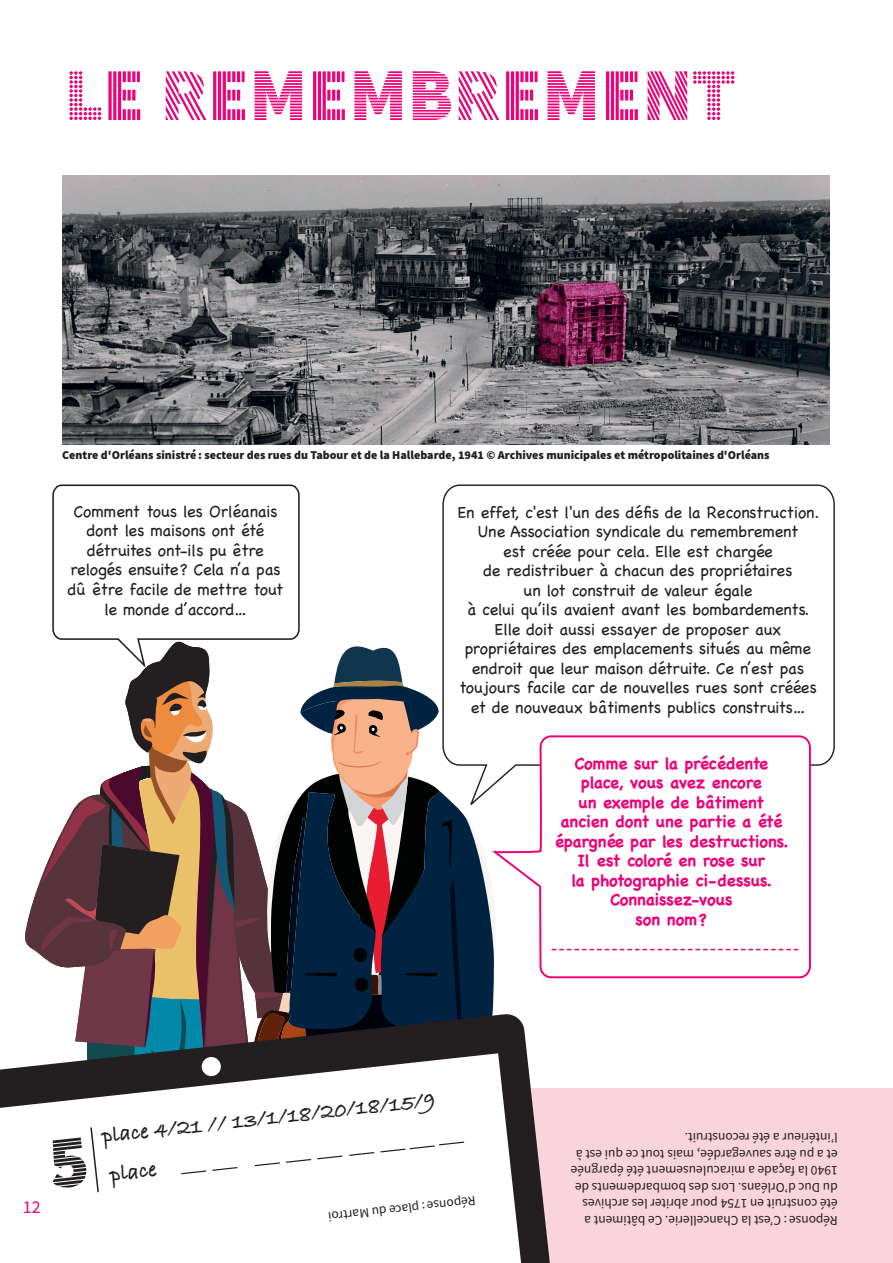
<style>
.page{position:relative;width:893px;height:1263px;background:#fff}
.page>*{position:absolute;margin:0;border:0;box-sizing:border-box;transform-origin:0 0}
.TITRE_NIVEAU_1{font:900 75px "Source Sans Pro DISPLAYV2";color:#ed0277}
.t1{font:700 22.5px "Bradley Hand ITCTT";color:#231f20}
.TEXTE_COURANT{font:18px "Source Sans Pro";color:#ed0277}
.bulle2{font:16.5px/19.5px "Chalkboard";letter-spacing:-.01em;color:#231f20;text-align:center}
.Bulle_bold{font:700 16.5px/19.5px "Chalkboard";letter-spacing:-.01em;color:#ed0277;text-align:center}
.Reponse{font:13.5px/16.5px "Source Sans Pro";color:#231f20}
.LEGENDE___TEXTE_PETIT{font:900 12px "Source Sans Pro";color:#231f20}
</style>
<div class="page">
<svg style="left:25px;top:485px;width:469px;height:528px"></svg>
<img style="left:62px;top:175px;width:767px;height:269px">
<svg style="left:537px;top:281px;width:89px;height:85px;background:#6e224b"></svg>
<svg style="left:442px;top:484px;width:393px;height:325px"></svg>
<div style="left:476px;top:1088px;width:417px;height:175px;background:#fad4dd"></div>
<svg style="left:75px;top:1013px;width:475px;height:250px"></svg>
<svg style="left:0;top:1053px;width:521px;height:210px"></svg>
<div style="left:202px;top:1057px;width:19px;height:19px;background:#fff;border-radius:50%"></div>
<svg style="left:180px;top:1166px;width:59px;height:9px"></svg>
<svg style="left:254px;top:1141px;width:211px;height:26px"></svg>
<svg style="left:493px;top:734px;width:319px;height:245px"></svg>
<svg style="left:552px;top:949px;width:246px;height:1px"></svg>
<svg style="left:48px;top:1126px;width:52px;height:68px"></svg>
<p class="TITRE_NIVEAU_1" style="left:64px;top:56px;width:672px">LE REMEMBREMENT</p>
<p class="LEGENDE___TEXTE_PETIT" style="left:62px;top:446px;width:709px">Centre d'Orléans sinistré: secteur des rues du Tabour et de la Hallebarde, 1941 © Archives municipales et métropolitaines d'Orléans</p>
<p class="bulle2" style="left:68px;top:501px;width:217px">Comment tous les Orléanais dont les maisons ont été détruites ont-ils pu être relogés ensuite? Cela n’a pas dû être facile de mettre tout le monde d’accord…</p>
<p class="bulle2" style="left:457px;top:502px;width:363px">En effet, c'est l'un des défis de la Reconstruction.<br>Une Association syndicale du remembrement<br>est créée pour cela. Elle est chargée<br>de redistribuer à chacun des propriétaires<br>un lot construit de valeur égale<br>à celui qu’ils avaient avant les bombardements.<br>Elle doit aussi essayer de proposer aux propriétaires des emplacements situés au même endroit que leur maison détruite. Ce n’est pas toujours facile car de nouvelles rues sont créées et de nouveaux bâtiments publics construits…</p>
<p class="t1" style="left:100px;top:1118px;width:337px;rotate:-6deg">place 4/21 // 13/1/18/20/18/15/9</p>
<p class="t1" style="left:108px;top:1157px;width:48px;rotate:-6deg">place</p>
<p class="TEXTE_COURANT" style="left:23px;top:1195px;width:19px">12</p>
<p class="Reponse" style="left:476px;top:1209px;width:150px;rotate:174deg">Réponse : place du Martroi</p>
<p class="Bulle_bold" style="left:555px;top:753px;width:235px">Comme sur la précédente place, vous avez encore<br>un exemple de bâtiment ancien dont une partie a été épargnée par les destructions.<br>Il est coloré en rose sur<br>la photographie ci-dessus.<br>Connaissez-vous<br>son nom?</p>
<p class="Reponse" style="left:838px;top:1228px;width:268px;rotate:-180deg">Réponse: C’est la Chancellerie. Ce bâtiment a été construit en 1754 pour abriter les archives du Duc d’Orléans. Lors des bombardements de 1940 la façade a miraculeusement été épargnée et a pu être sauvegardée, mais tout ce qui est à l’intérieur a été reconstruit.</p>
</div>
